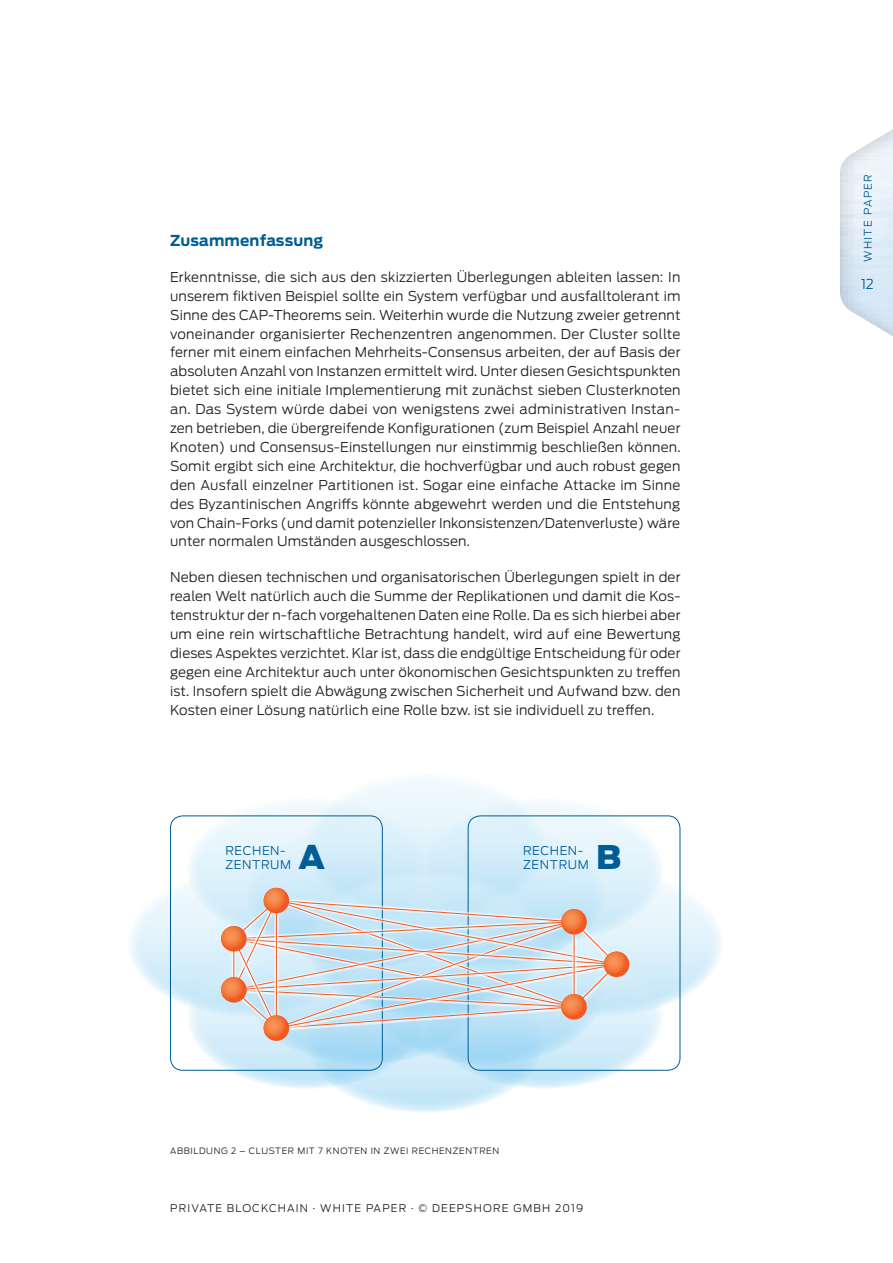
<style>
.page{position:relative;width:893px;height:1263px;background:#fff}
.page>*{position:absolute;margin:0;border:0;box-sizing:border-box;transform-origin:0 0}
.t1{font:900 32.4px "Antenna";color:#005d95}
.t2{font:700 15px "Antenna";letter-spacing:.01em;color:#005d95}
.t3{font:300 13.5px/18.9px "Antenna";letter-spacing:.01em;color:#231f20;text-align:justify}
.t4{font:300 13.5px "Antenna";color:#005d95}
.t5{font:300 12px/14.4px "Antenna";letter-spacing:.05em;color:#005d95}
.t6{font:300 10.5px "Antenna";letter-spacing:.11em;color:#231f20}
.t7{font:300 10.5px "Antenna";letter-spacing:.105em;color:#005d95}
.t8{font:300 8.7px "Antenna";letter-spacing:.07em;color:#231f20}
</style>
<div class="page">
<svg style="left:840px;top:129px;width:53px;height:207px"></svg>
<svg style="left:306px;top:967px;width:238px;height:146px;background:#d0ebf9"></svg>
<svg style="left:425px;top:797px;width:238px;height:146px"></svg>
<svg style="left:187px;top:797px;width:238px;height:146px"></svg>
<svg style="left:485px;top:870px;width:238px;height:146px;background:#dff1fa"></svg>
<svg style="left:128px;top:870px;width:238px;height:146px;background:#e0f2fb"></svg>
<svg style="left:425px;top:943px;width:238px;height:146px;background:#cfeaf9"></svg>
<svg style="left:187px;top:943px;width:238px;height:146px;background:#cfeaf9"></svg>
<svg style="left:306px;top:773px;width:238px;height:146px"></svg>
<svg style="left:247px;top:919px;width:238px;height:145px;background:#aadbf4"></svg>
<svg style="left:366px;top:919px;width:238px;height:145px;background:#a9dbf4"></svg>
<svg style="left:247px;top:821px;width:238px;height:146px;background:#d7eefa"></svg>
<svg style="left:366px;top:821px;width:238px;height:146px;background:#d6edf9"></svg>
<div style="left:306px;top:870px;width:238px;height:146px;background:#d0ebf9;border-radius:50%"></div>
<div style="left:170px;top:815px;width:213px;height:256px;border:1px solid #005d95;border-radius:12px"></div>
<div style="left:468px;top:815px;width:212px;height:256px;border:1px solid #005d95;border-radius:12px"></div>
<svg style="left:264px;top:1015px;width:25px;height:26px"></svg>
<div style="left:604px;top:951px;width:25px;height:26px;background:#f15921;border-radius:50%"></div>
<svg style="left:221px;top:888px;width:405px;height:150px"></svg>
<p class="t2" style="left:170px;top:231px;width:155px">Zusammenfassung</p>
<p class="t3" style="left:170px;top:267px;width:512px">Erkenntnisse, die sich aus den skizzierten Überlegungen ableiten lassen: In unserem fiktiven Beispiel sollte ein System verfügbar und ausfalltolerant im Sinne des CAP-Theorems sein. Weiterhin wurde die Nutzung zweier getrennt voneinander organisierter Rechenzentren angenommen. Der Cluster sollte ferner mit einem einfachen Mehrheits-Consensus arbeiten, der auf Basis der absoluten Anzahl von Instanzen ermittelt wird. Unter diesen Gesichtspunkten bietet sich eine initiale Implementierung mit zunächst sieben Clusterknoten an. Das System würde dabei von wenigstens zwei administrativen Instan&shy;zen betrieben, die übergreifende Konfigurationen (zum Beispiel Anzahl neuer Knoten) und Consensus-Einstellungen nur einstimmig beschließen können.<br>Somit ergibt sich eine Architektur, die hochverfügbar und auch robust gegen den Ausfall einzelner Partitionen ist. Sogar eine einfache Attacke im Sinne des Byzantinischen Angriffs könnte abgewehrt werden und die Entstehung von Chain-Forks (und damit potenzieller Inkonsistenzen/Datenverluste) wäre unter normalen Umständen ausgeschlossen.</p>
<p class="t3" style="left:170px;top:568px;width:512px">Neben diesen technischen und organisatorischen Überlegungen spielt in der realen Welt natürlich auch die Summe der Replikationen und damit die Kos&shy;tenstruktur der n-fach vorgehaltenen Daten eine Rolle. Da es sich hierbei aber um eine rein wirtschaftliche Betrachtung handelt, wird auf eine Bewertung dieses Aspektes verzichtet. Klar ist, dass die endgültige Entscheidung für oder gegen eine Architektur auch unter ökonomischen Gesichtspunkten zu treffen ist. Insofern spielt die Abwägung zwischen Sicherheit und Aufwand bzw. den Kosten einer Lösung natürlich eine Rolle bzw. ist sie individuell zu treffen.</p>
<p class="t5" style="left:225px;top:843px;width:67px">RECHEN-<br>ZENTRUM</p>
<h1 class="t1" style="left:299px;top:838px;width:28px">A</h1>
<p class="t5" style="left:523px;top:843px;width:67px">RECHEN-<br>ZENTRUM</p>
<h1 class="t1" style="left:596px;top:838px;width:27px">B</h1>
<p class="t8" style="left:170px;top:1146px;width:331px">ABBILDUNG 2 – CLUSTER MIT 7 KNOTEN IN ZWEI RECHENZENTREN</p>
<p class="t6" style="left:170px;top:1202px;width:415px">PRIVATE BLOCKCHAIN · WHITE PAPER · © DEEPSHORE GMBH 2019</p>
<p class="t7" style="left:862px;top:261px;width:89px;rotate:-90deg">WHITE PAPER</p>
<p class="t4" style="left:861px;top:276px;width:14px">12</p>
</div>
